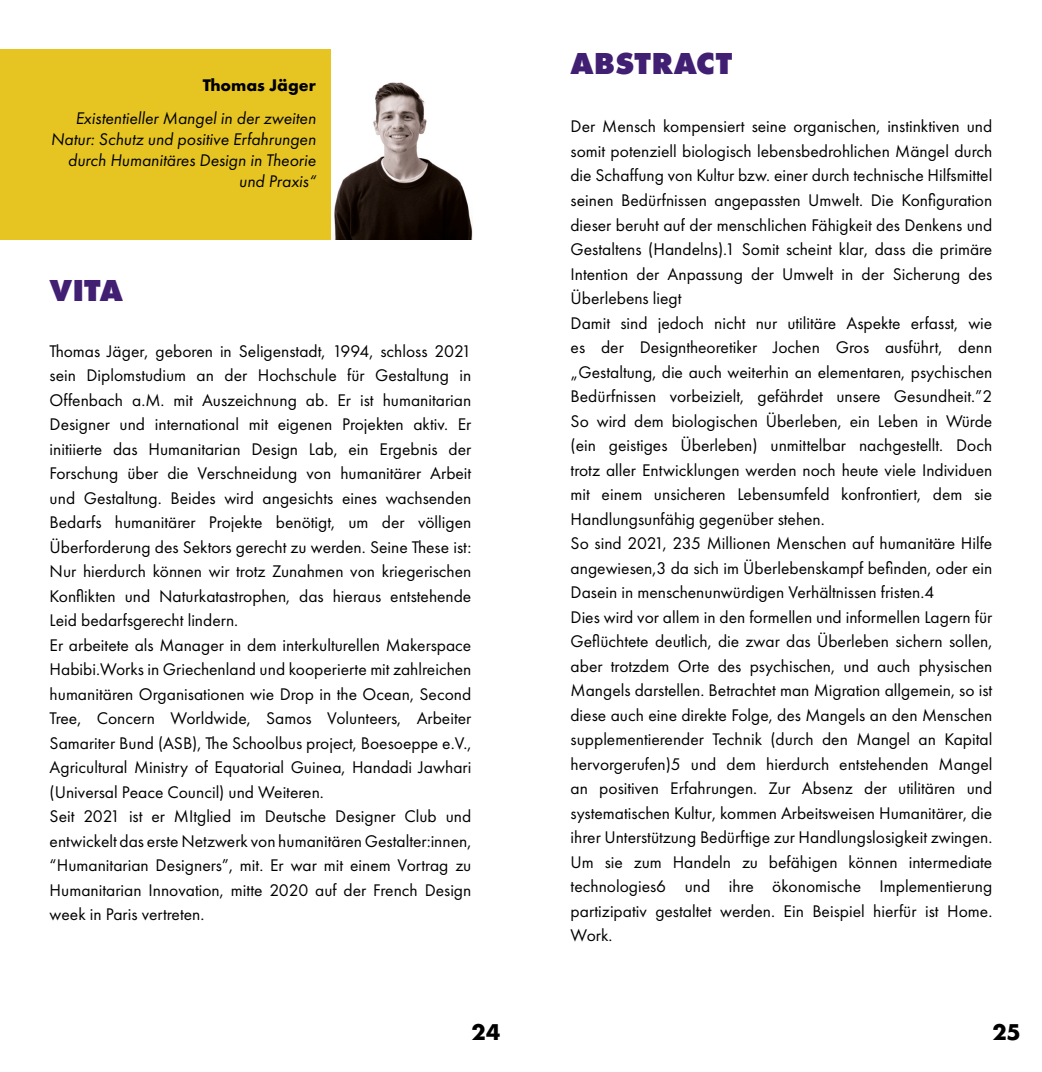
<style>
.page{position:relative;width:1042px;height:1072px;background:#fff}
.page>*{position:absolute;margin:0;border:0;box-sizing:border-box;transform-origin:0 0}
.t1{font:800 31.5px "Futura PT";color:#411f72}
.t2{font:700 21px "Futura";color:#000}
.t3{font:17.5px/24.5px "Futura PT";color:#000;text-align:justify}
.t4{font:italic 17.5px/21px "Futura PT";color:#000;text-align:right}
.t5{font:700 17.5px "Futura PT";color:#000}
</style>
<div class="page">
<div style="left:0;top:50px;width:471px;height:190px;background:#e6c522"></div>
<img style="left:331px;top:50px;width:141px;height:190px">
<p class="t5" style="left:203px;top:74px;width:115px">Thomas Jäger</p>
<p class="t4" style="left:51px;top:108px;width:266px">Existentieller Mangel in der zweiten<br>Natur: Schutz und positive Erfahrungen durch Humanitäres Design in Theorie und Praxis“</p>
<p class="t1" style="left:50px;top:270px;width:75px">VITA</p>
<p class="t3" style="left:50px;top:338px;width:423px">Thomas Jäger, geboren in Seligenstadt, 1994, schloss 2021 sein Diplomstudium an der Hochschule für Gestaltung in Offenbach a.M. mit Auszeichnung ab. Er ist humanitarian Designer und international mit eigenen Projekten aktiv. Er initiierte das Humanitarian Design Lab, ein Ergebnis der Forschung über die Verschneidung von humanitärer Arbeit und Gestaltung. Beides wird angesichts eines wachsenden Bedarfs humanitärer Projekte benötigt, um der völligen Überforderung des Sektors gerecht zu werden. Seine These ist:<br>Nur hierdurch können wir trotz Zunahmen von kriegerischen Konflikten und Naturkatastrophen, das hieraus entstehende Leid bedarfsgerecht lindern.</p>
<p class="t3" style="left:50px;top:632px;width:423px">Er arbeitete als Manager in dem interkulturellen Makerspace Habibi.Works in Griechenland und kooperierte mit zahlreichen humanitären Organisationen wie Drop in the Ocean, Second Tree, Concern Worldwide, Samos Volunteers, Arbeiter Samariter Bund (ASB), The Schoolbus project, Boesoeppe e.V., Agricultural Ministry of Equatorial Guinea, Handadi Jawhari (Universal Peace Council) und Weiteren.</p>
<p class="t3" style="left:50px;top:804px;width:423px">Seit 2021 ist er MItglied im Deutsche Designer Club und entwickelt das erste Netzwerk von humanitären Gestalter:innen, “Humanitarian Designers”, mit. Er war mit einem Vortrag zu Humanitarian Innovation, mitte 2020 auf der French Design week in Paris vertreten.</p>
<p class="t1" style="left:570px;top:43px;width:163px">ABSTRACT</p>
<p class="t3" style="left:570px;top:114px;width:423px">Der Mensch kompensiert seine organischen, instinktiven und somit potenziell biologisch lebensbedrohlichen Mängel durch die Schaffung von Kultur bzw. einer durch technische Hilfsmittel seinen Bedürfnissen angepassten Umwelt. Die Konfiguration dieser beruht auf der menschlichen Fähigkeit des Denkens und Gestaltens (Handelns).1 Somit scheint klar, dass die primäre Intention der Anpassung der Umwelt in der Sicherung des Überlebens liegt</p>
<p class="t3" style="left:570px;top:310px;width:423px">Damit sind jedoch nicht nur utilitäre Aspekte erfasst, wie es der Designtheoretiker Jochen Gros ausführt, denn „Gestaltung, die auch weiterhin an elementaren, psychischen Bedürfnissen vorbeizielt, gefährdet unsere Gesundheit.”2<br>So wird dem biologischen Überleben, ein Leben in Würde (ein geistiges Überleben) unmittelbar nachgestellt. Doch trotz aller Entwicklungen werden noch heute viele Individuen mit einem unsicheren Lebensumfeld konfrontiert, dem sie Handlungsunfähig gegenüber stehen.</p>
<p class="t3" style="left:570px;top:531px;width:423px">So sind 2021, 235 Millionen Menschen auf humanitäre Hilfe angewiesen,3 da sich im Überlebenskampf befinden, oder ein Dasein in menschenunwürdigen Verhältnissen fristen.4</p>
<p class="t3" style="left:570px;top:604px;width:423px">Dies wird vor allem in den formellen und informellen Lagern für Geflüchtete deutlich, die zwar das Überleben sichern sollen, aber trotzdem Orte des psychischen, und auch physischen Mangels darstellen. Betrachtet man Migration allgemein, so ist diese auch eine direkte Folge, des Mangels an den Menschen supplementierender Technik (durch den Mangel an Kapital hervorgerufen)5 und dem hierdurch entstehenden Mangel an positiven Erfahrungen. Zur Absenz der utilitären und systematischen Kultur, kommen Arbeitsweisen Humanitärer, die ihrer Unterstützung Bedürftige zur Handlungslosigkeit zwingen.</p>
<p class="t3" style="left:570px;top:849px;width:423px">Um sie zum Handeln zu befähigen können intermediate technologies6 und ihre ökonomische Implementierung partizipativ gestaltet werden. Ein Beispiel hierfür ist Home.<br>Work.</p>
<p class="t2" style="left:471px;top:1016px;width:30px">24</p>
<p class="t2" style="left:992px;top:1016px;width:30px">25</p>
</div>
